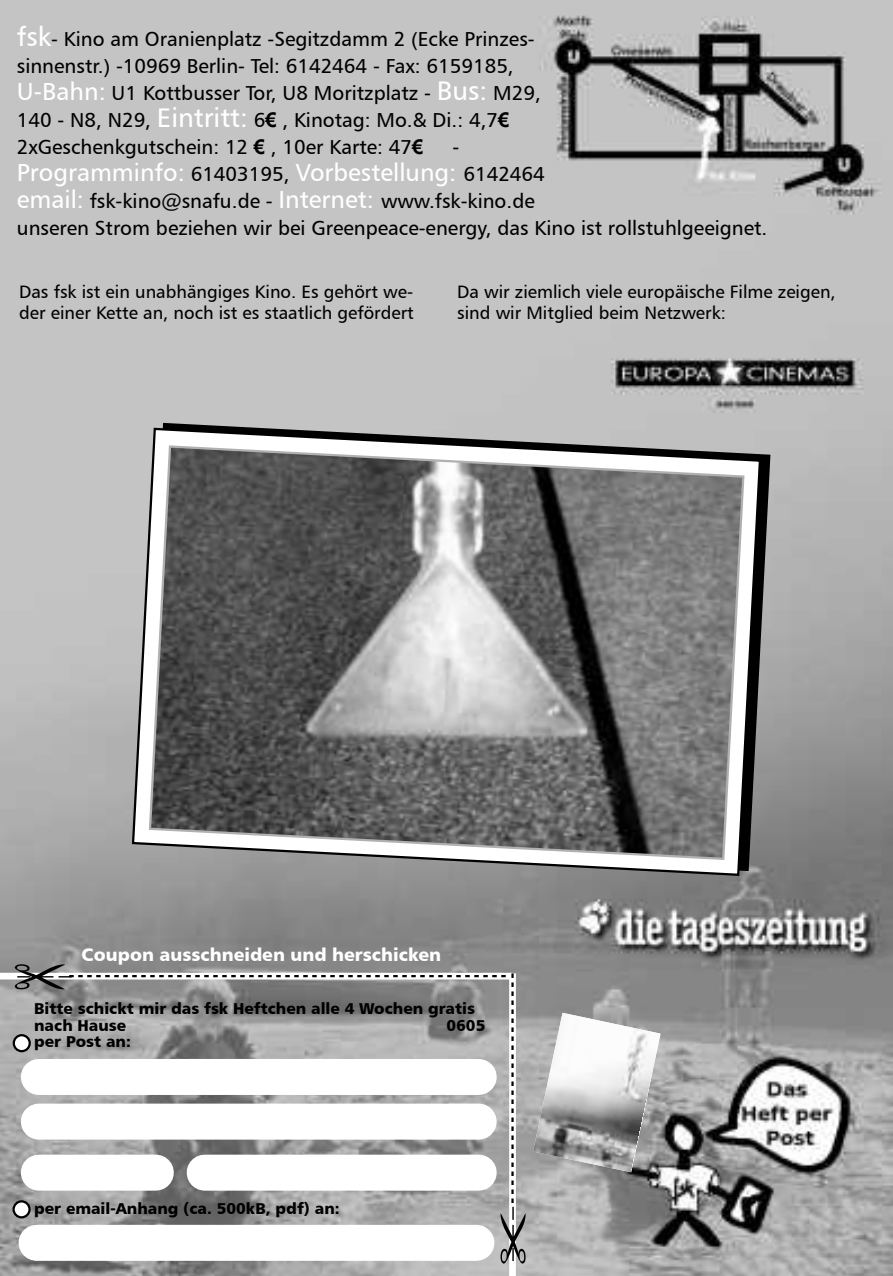
<style>
.page{position:relative;width:893px;height:1276px;background:#fff}
.page>*{position:absolute;margin:0;border:0;box-sizing:border-box;transform-origin:0 0}
.t1{font:24.75px "Humanist 777 BT Roman B";letter-spacing:-.06em;color:#fff}
.t2{font:20.25px/27px "Humanist 777 BT Roman B";color:#000}
.t3{font:18px/21.2px "Humanist 777 BT Roman B";color:#000}
.t4{font:18px "Humanist 777 BT Black B";color:#fff}
.t5{font:15.75px/16.7px "Humanist 777 BT Black B";letter-spacing:-.07em;color:#000}
.t6{font:15.75px "Humanist 777 BT Black B";color:#000}
.s1{font-size:27px;color:#fff}
.s2{font-size:24.75px;color:#fff}
.s3{font-family:"Arial";font-weight:700}
.s4{font-size:20.25px;color:#000}
</style>
<div class="page">
<img style="left:0;top:0;width:892px;height:1276px">
<svg style="left:140px;top:422px;width:632px;height:450px"></svg>
<svg style="left:131px;top:426px;width:631px;height:451px"></svg>
<svg style="left:148px;top:444px;width:598px;height:417px"></svg>
<div style="left:0;top:972px;width:512px;height:7px;background:#fff"></div>
<div style="left:509px;top:973px;width:7px;height:303px;background:#fff"></div>
<div style="left:13px;top:1034px;width:18px;height:18px;border:2px solid #000;border-radius:50%"></div>
<div style="left:12px;top:1200px;width:19px;height:18px;border:2px solid #000;border-radius:50%"></div>
<img style="left:533px;top:1012px;width:126px;height:160px">
<svg style="left:15px;top:964px;width:511px;height:299px"></svg>
<p class="t2" style="left:17px;top:25px;width:526px"><span class="s1">fsk</span> - K ino am O ranie nplatz -Se gitzdam m 2 (Eck e Prinzes&shy;sinne nstr.)-109 69 Be rlin- Te l: 6142464 - Fax: 6159 185, <span class="s2">U-Bah n:</span> U1 Kottbusser Tor, U8 M oritzplatz - <span class="s1">Bus:</span> M 29 , 140 - N8, N29 , <span class="s1">Eintritt:</span> 6<span class="s3">€</span>, K inotag: M o.&amp; D i.: 4,7<span class="s3">€ </span>2xGesch e nk gutsch ein: 12 <span class="s3">€</span>, 10e r Karte: 47<span class="s3">€</span> -</p>
<p class="t1" style="left:17px;top:157px;width:529px">Program m info: <span class="s4">6140319 5,</span> Vorb este llung: <span class="s4">6142464</span></p>
<p class="t2" style="left:17px;top:187px;width:752px"><span class="s2">e m ail:</span> fsk -k ino@ snafu.de - <span class="s2">Inte rne t:</span> w w w .fsk -k ino.de<br>unseren Strom bezieh en w ir bei Greenpeace-energy, das Kino istrollstuh lgeeignet.</p>
<p class="t3" style="left:19px;top:281px;width:400px">Das fsk istein unabh ängiges Kino. Es geh örtw e&shy;de r eine r Ke tte an, noch istes staatlich ge förde rt</p>
<p class="t3" style="left:457px;top:281px;width:381px">D a w ir zie m lich vie le e uropäisch e Film e zeige n, sind w ir M itglied beim Netzw erk :</p>
<p class="t4" style="left:81px;top:943px;width:361px">Coupon aussch neiden und h ersch ick en</p>
<p class="t5" style="left:34px;top:999px;width:441px">Bitte sch ick tm ir das fsk H eftch en alle 4 W och en gratis nach H ause</p>
<p class="t6" style="left:447px;top:1015px;width:40px">0605</p>
<p class="t6" style="left:34px;top:1031px;width:98px">pe r Postan:</p>
<p class="t6" style="left:34px;top:1198px;width:307px">pe r em ail-Anh ang (ca. 500k B, pdf) an:</p>
</div>
